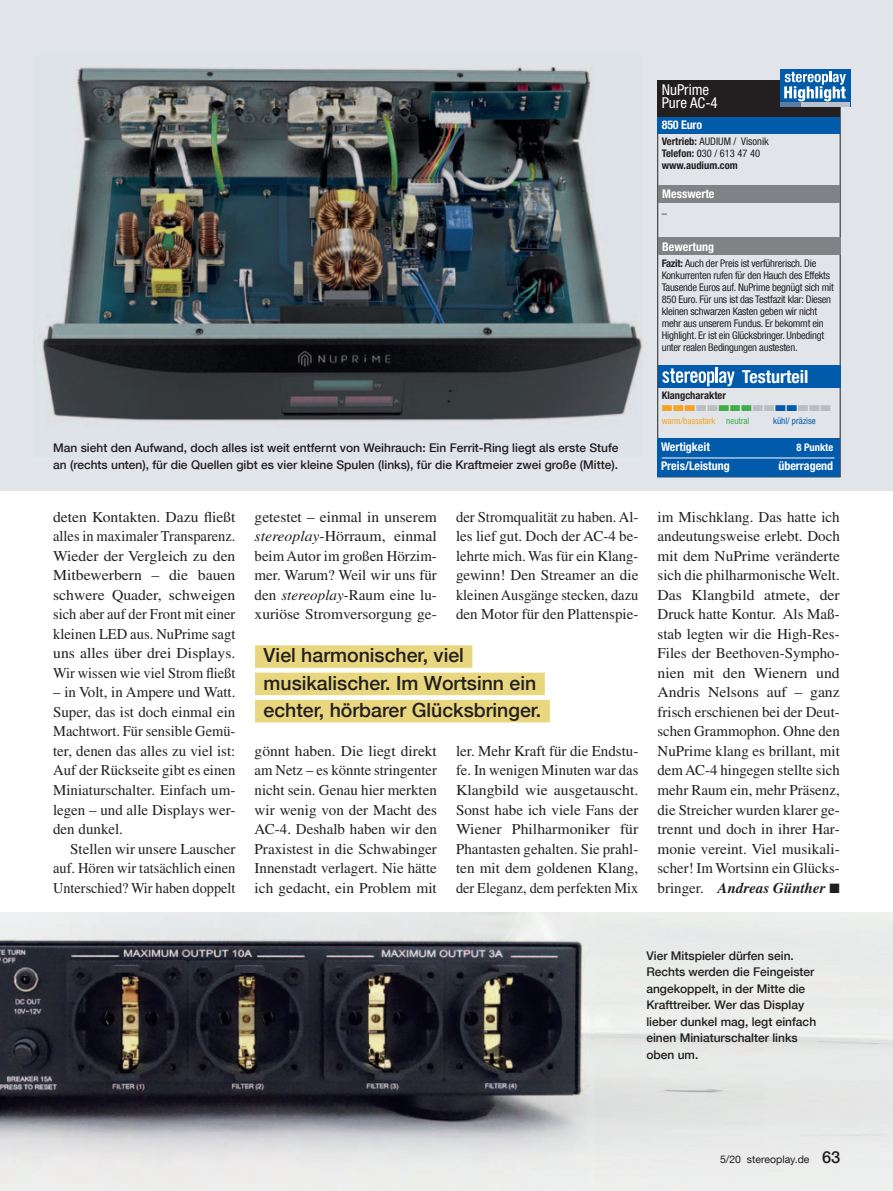
<style>
.page{position:relative;width:893px;height:1191px;background:#fff}
.page>*{position:absolute;margin:0;border:0;box-sizing:border-box;transform-origin:0 0}
.Vorspann_mit_Balken{font:500 19.5px "Helvetica Neue LT Com";color:#231f20}
.t1{font:700 condensed 18px "Helvetica Neue LT Std";color:#fff}
.t2{font:500 16.5px "Helvetica Neue LT Com";color:#231f20}
._006_Body_4mm{font:15px/19.5px "Times LT Std";color:#231f20;text-align:justify}
._006_Body_4mm-2{font:15px/19.5px "Times LT Std";color:#231f20;text-align:justify;scale:1.04 1}
._101_Tabelle_Produkt{font:condensed 15px/12.8px "Helvetica Neue LT Std";color:#fff}
._010_Bu{font:500 12px/16.5px "Helvetica Neue LT Com";color:#231f20}
._105_Tabelle_Zwitis{font:700 condensed 12px "Helvetica Neue LT Std";color:#fff}
._102_Tabelle_Preis{font:700 condensed 12px "Helvetica Neue LT Std";letter-spacing:-.015em;color:#fff}
._103_Tabelle_Lauftex{font:condensed 10.5px/12px "Helvetica Neue LT Com";letter-spacing:-.02em;color:#231f20}
.t3{font:condensed 10.5px "Helvetica Neue LT Std";color:#231f20}
.t4{font:700 condensed 10.5px "Helvetica Neue LT Std";color:#231f20}
.xxx_-Pagina{font:10.5px "Helvetica Neue LT Com";color:#231f20}
.t5{font:700 condensed 10.5px "Helvetica Neue LT Std";color:#fff}
.t6{font:condensed 9px "Helvetica Neue LT Std";color:#f5a326}
.t7{font:condensed 9px "Helvetica Neue LT Std";color:#015aaa}
.t8{font:8.4px "Zapf Dingbats Std";color:#f5a326;scale:1.69 1}
.s1{font-weight:700}
.s2{font-weight:500}
.s3{font-style:italic}
.s4{color:#bcbdc0}
.s5{color:#40ae49}
.s6{color:#015aaa}
.s7{font-weight:700;font-style:italic}
</style>
<div class="page">
<div style="left:0;top:0;width:893px;height:490px;background:#e1e5e9"></div>
<img style="left:0;top:912px;width:595px;height:279px">
<img style="left:41px;top:66px;width:601px;height:356px">
<div style="left:255px;top:645px;width:217px;height:23px;background:#e8d77e"></div>
<div style="left:255px;top:672px;width:290px;height:23px;background:#e8d77e"></div>
<div style="left:255px;top:700px;width:295px;height:22px;background:#e8d77e"></div>
<div style="left:658px;top:185px;width:182px;height:17px;background:#808285"></div>
<div style="left:657px;top:438px;width:183px;height:39px;background:#015aaa"></div>
<div style="left:658px;top:366px;width:182px;height:22px;background:#015aaa"></div>
<svg style="left:662px;top:368px;width:73px;height:18px"></svg>
<hr style="left:662px;top:457px;width:172px;height:1px;background:#fff">
<div style="left:658px;top:238px;width:182px;height:17px;background:#808285"></div>
<div style="left:657px;top:116px;width:183px;height:17px;background:#015aaa"></div>
<div style="left:657px;top:80px;width:183px;height:37px;background:#231f20"></div>
<svg style="left:780px;top:70px;width:70px;height:33px"></svg>
<svg style="left:784px;top:71px;width:62px;height:30px;background:#6b9ecd"></svg>
<hr style="left:800px;top:103px;width:50px;height:4px;background:#bac2cc">
<hr style="left:780px;top:103px;width:21px;height:4px;background:#5b7ca3">
<p class="_101_Tabelle_Produkt" style="left:662px;top:84px;width:58px">NuPrime<br>Pure AC-4</p>
<p class="_102_Tabelle_Preis" style="left:662px;top:118px;width:42px">850 Euro</p>
<p class="t3" style="left:662px;top:135px;width:109px"><span class="s1">Vertrieb:</span> AUDIUM / Visonik</p>
<p class="t3" style="left:662px;top:147px;width:100px"><span class="s1">Telefon:</span> <span class="s2">0</span>30 / 613 47 40</p>
<p class="t4" style="left:662px;top:159px;width:77px">www.audium.com</p>
<p class="_105_Tabelle_Zwitis" style="left:662px;top:186px;width:54px">Messwerte</p>
<p class="_103_Tabelle_Lauftex" style="left:662px;top:207px;width:7px">–</p>
<p class="_010_Bu" style="left:53px;top:440px;width:567px">Man sieht den Aufwand, doch alles ist weit entfernt von Weihrauch: Ein Ferrit-Ring liegt als erste Stufe an (rechts unten), für die Quellen gibt es vier kleine Spulen (links), für die Kraftmeier zwei große (Mitte).</p>
<p class="_006_Body_4mm-2" style="left:53px;top:507px;width:177px">deten Kontakten. Dazu fließt alles in maximaler Transparenz.<br>Wieder der Vergleich zu den Mitbewerbern – die bauen schwere Quader, schweigen sich aber auf der Front mit einer kleinen LED aus. NuPrime sagt uns alles über drei Displays.<br>Wir wissen wie viel Strom fließt</p>
<p class="_006_Body_4mm" style="left:53px;top:682px;width:184px">– in Volt, in Ampere und Watt.<br>Super, das ist doch einmal ein Machtwort. Für sensible Gemü&shy;ter, denen das alles zu viel ist:<br>Auf der Rückseite gibt es einen Miniaturschalter. Einfach um&shy;legen – und alle Displays wer&shy;den dunkel.</p>
<p class="_006_Body_4mm" style="left:53px;top:838px;width:184px;text-indent:17px">Stellen wir unsere Lauscher auf. Hören wir tatsächlich einen Unterschied? Wir haben doppelt</p>
<p class="_006_Body_4mm" style="left:255px;top:507px;width:184px">getestet – einmal in unserem <span class="s3">stereoplay</span>-Hörraum, einmal beim Autor im großen Hörzim&shy;mer. Warum? Weil wir uns für den <span class="s3">stereoplay</span>-Raum eine lu&shy;xuriöse Stromversorgung ge-</p>
<p class="_006_Body_4mm" style="left:456px;top:507px;width:184px">der Stromqualität zu haben. Al&shy;les lief gut. Doch der AC-4 be&shy;lehrte mich. Was für ein Klang&shy;gewinn! Den Streamer an die kleinen Ausgänge stecken, dazu den Motor für den Plattenspie-</p>
<p class="Vorspann_mit_Balken" style="left:264px;top:643px;width:202px">Viel harmonischer, viel</p>
<p class="Vorspann_mit_Balken" style="left:264px;top:671px;width:274px">musikalischer. Im Wortsinn ein</p>
<p class="Vorspann_mit_Balken" style="left:264px;top:698px;width:279px">echter, hörbarer Glücksbringer.</p>
<p class="_006_Body_4mm" style="left:255px;top:741px;width:184px">gönnt haben. Die liegt direkt am Netz – es könnte stringenter nicht sein. Genau hier merkten wir wenig von der Macht des AC-4. Deshalb haben wir den Praxistest in die Schwabinger Innenstadt verlagert. Nie hätte ich gedacht, ein Problem mit</p>
<p class="_006_Body_4mm" style="left:456px;top:741px;width:184px">ler. Mehr Kraft für die Endstu&shy;fe. In wenigen Minuten war das Klangbild wie ausgetauscht.<br>Sonst habe ich viele Fans der Wiener Philharmoniker für Phantasten gehalten. Sie prahl&shy;ten mit dem goldenen Klang, der Eleganz, dem perfekten Mix</p>
<p class="_105_Tabelle_Zwitis" style="left:662px;top:239px;width:53px">Bewertung</p>
<p class="_103_Tabelle_Lauftex" style="left:662px;top:257px;width:174px"><span class="s1">Fazit:</span> Auch der Preis ist verführerisch. Die Konkurrenten rufen für den Hauch des Effekts Tausende Euros auf. NuPrime begnügt sich mit 850 Euro. Für uns ist das Testfazit klar: Diesen kleinen schwarzen Kasten geben wir nicht mehr aus unserem Fundus. Er bekommt ein Highlight. Er ist ein Glücksbringer. Unbedingt unter realen Bedingungen austesten.</p>
<p class="t4" style="left:662px;top:389px;width:66px">Klangcharakter</p>
<p class="t8" style="left:662px;top:404px;width:102px">■ ■ ■ <span class="s4">■ ■</span> <span class="s5">■ ■ ■</span> <span class="s4">■ ■</span> <span class="s6">■ ■</span> <span class="s4">■ ■ ■</span></p>
<p class="t6" style="left:662px;top:416px;width:89px">warm/bassstark <span class="s5">neutral</span></p>
<p class="t7" style="left:773px;top:416px;width:44px">kühl/ präzise</p>
<p class="_105_Tabelle_Zwitis" style="left:661px;top:439px;width:50px">Wertigkeit</p>
<p class="t5" style="left:796px;top:441px;width:38px">8 Punkte</p>
<p class="_105_Tabelle_Zwitis" style="left:661px;top:458px;width:70px">Preis/Leistung</p>
<p class="_105_Tabelle_Zwitis" style="left:778px;top:458px;width:56px">überragend</p>
<p class="t1" style="left:742px;top:366px;width:68px">Testurteil</p>
<p class="_006_Body_4mm" style="left:657px;top:507px;width:184px">im Mischklang. Das hatte ich andeutungsweise erlebt. Doch mit dem NuPrime veränderte sich die philharmonische Welt.<br>Das Klangbild atmete, der Druck hatte Kontur. Als Maß&shy;stab legten wir die High-Res-Files der Beethoven-Sympho&shy;nien mit den Wienern und Andris Nelsons auf – ganz frisch erschienen bei der Deut&shy;schen Grammophon. Ohne den NuPrime klang es brillant, mit dem AC-4 hingegen stellte sich mehr Raum ein, mehr Präsenz, die Streicher wurden klarer ge&shy;trennt und doch in ihrer Har&shy;monie vereint. Viel musikali&shy;scher! Im Wortsinn ein Glücks&shy;bringer. <span class="s7">Andreas Günther</span> ■</p>
<p class="_010_Bu" style="left:646px;top:947px;width:171px">Vier Mitspieler dürfen sein.<br>Rechts werden die Feingeister angekoppelt, in der Mitte die<br>Krafttreiber. Wer das Display lieber dunkel mag, legt einfach einen Miniaturschalter links oben um.</p>
<p class="xxx_-Pagina" style="left:720px;top:1152px;width:91px">5/20 stereoplay.de</p>
<p class="t2" style="left:822px;top:1147px;width:20px">63</p>
</div>
